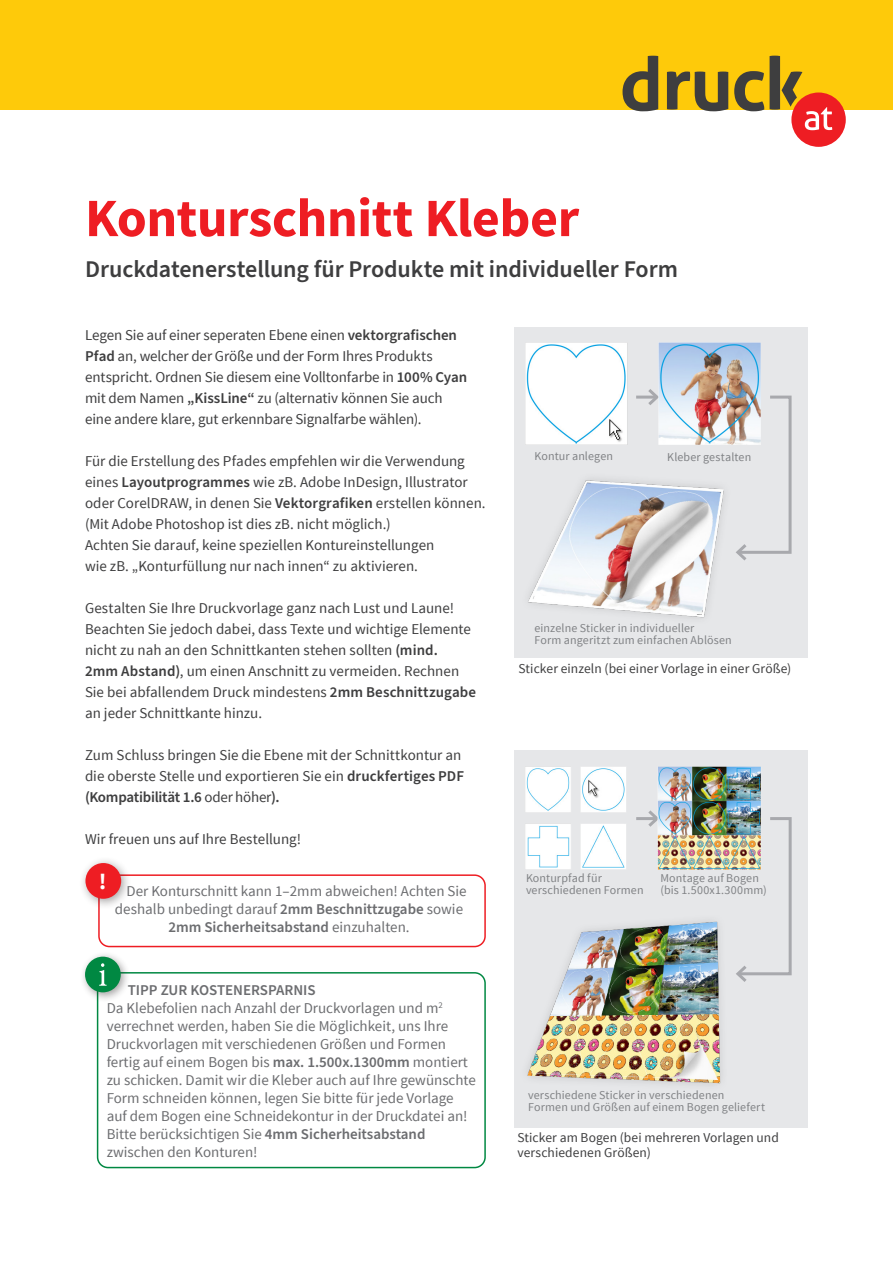
<style>
.page{position:relative;width:893px;height:1263px;background:#fff}
.page>*{position:absolute;margin:0;border:0;box-sizing:border-box;transform-origin:0 0}
.t1{font:700 54px "Source Sans Pro";letter-spacing:-.01em;color:#ee1d23}
.t2{font:600 24px "Source Sans Pro";letter-spacing:-.005em;color:#3e3e3f}
.t3{font:700 22.8px "Source Sans Pro";color:#fff}
.Fließtext{font:15px/21px "Source Sans Pro";color:#3e3e3f}
.Achtung__Infotext{font:15px/18px "Source Sans Pro";color:#6c6d70}
.Achtung__Infotext-2{font:600 15px "Source Sans Pro";color:#6c6d70}
.Fließtext-2{font:600 15px "Source Sans Pro";letter-spacing:-.02em;color:#3e3e3f}
.Bildunterschrift{font:13.5px/15px "Source Sans Pro";letter-spacing:.01em;color:#3e3e3f}
.t4{font:12px "Source Sans Pro";letter-spacing:.01em;color:#808285}
.s1{font-weight:600}
.s2{font-weight:400}
</style>
<div class="page">
<div style="left:0;top:0;width:893px;height:109px;background:#feca0a"></div>
<div style="left:791px;top:93px;width:55px;height:54px;background:#ee1d23;border-radius:50%"></div>
<svg style="left:622px;top:56px;width:210px;height:74px"></svg>
<div style="left:514px;top:327px;width:294px;height:331px;background:#e6e7e9"></div>
<svg style="left:763px;top:395px;width:29px;height:159px"></svg>
<div style="left:514px;top:750px;width:294px;height:378px;background:#e6e7e9"></div>
<svg style="left:763px;top:817px;width:29px;height:159px"></svg>
<img style="left:525px;top:766px;width:238px;height:319px">
<div style="left:97px;top:972px;width:389px;height:196px;border:2px solid #008842;border-radius:10px"></div>
<div style="left:79px;top:951px;width:52px;height:51px;background:#231f20;opacity:.42"></div>
<div style="left:85px;top:957px;width:36px;height:35px;background:#008842;border-radius:50%"></div>
<svg style="left:99px;top:963px;width:8px;height:23px"></svg>
<div style="left:98px;top:874px;width:388px;height:73px;border:2px solid #ee1d23;border-radius:10px"></div>
<div style="left:79px;top:856px;width:53px;height:53px;background:#231f20;opacity:.42"></div>
<div style="left:85px;top:863px;width:36px;height:36px;background:#ee1d23;border-radius:50%"></div>
<img style="left:526px;top:343px;width:237px;height:275px">
<p class="t1" style="left:85px;top:183px;width:496px">Konturschnitt Kleber</p>
<p class="t2" style="left:85px;top:253px;width:594px">Druckdatenerstellung für Produkte mit individueller Form</p>
<p class="Fließtext" style="left:85px;top:324px;width:373px">Legen Sie auf einer seperaten Ebene einen <span class="s1">vektorgrafischen</span></p>
<p class="Fließtext" style="left:85px;top:345px;width:349px"><span class="s1">Pfad</span> an, welcher der Größe und der Form Ihres Produkts</p>
<p class="Fließtext" style="left:85px;top:366px;width:384px">entspricht. Ordnen Sie diesem eine Volltonfarbe in <span class="s1">100% Cyan</span></p>
<p class="Fließtext" style="left:85px;top:387px;width:359px">mit dem Namen <span class="s1">„KissLine“</span> zu (alternativ können Sie auch</p>
<p class="Fließtext" style="left:85px;top:408px;width:338px">eine andere klare, gut erkennbare Signalfarbe wählen).</p>
<p class="Fließtext" style="left:85px;top:450px;width:381px">Für die Erstellung des Pfades empfehlen wir die Verwendung</p>
<p class="Fließtext" style="left:85px;top:471px;width:384px">eines <span class="s1">Layoutprogrammes</span> wie zB. Adobe InDesign, Illustrator</p>
<p class="Fließtext" style="left:85px;top:492px;width:402px">oder CorelDRAW, in denen Sie <span class="s1">Vektorgrafiken</span> erstellen können. (Mit Adobe Photoshop ist dies zB. nicht möglich.)</p>
<p class="Fließtext" style="left:85px;top:534px;width:351px">Achten Sie darauf, keine speziellen Kontureinstellungen</p>
<p class="Fließtext" style="left:85px;top:555px;width:334px">wie zB. „Konturfüllung nur nach innen“ zu aktivieren.</p>
<p class="Fließtext" style="left:85px;top:597px;width:371px">Gestalten Sie Ihre Druckvorlage ganz nach Lust und Laune!</p>
<p class="Fließtext" style="left:85px;top:618px;width:388px">Beachten Sie jedoch dabei, dass Texte und wichtige Elemente nicht zu nah an den Schnittkanten stehen sollten <span class="s1">(mind.</span></p>
<p class="Fließtext" style="left:85px;top:660px;width:376px"><span class="s1">2mm Abstand)</span>, um einen Anschnitt zu vermeiden. Rechnen</p>
<p class="Fließtext" style="left:85px;top:681px;width:393px">Sie bei abfallendem Druck mindestens <span class="s1">2mm Beschnittzugabe</span></p>
<p class="Fließtext" style="left:85px;top:702px;width:179px">an jeder Schnittkante hinzu.</p>
<p class="Fließtext" style="left:85px;top:744px;width:380px">Zum Schluss bringen Sie die Ebene mit der Schnittkontur an die oberste Stelle und exportieren Sie ein <span class="s1">druckfertiges PDF</span></p>
<p class="Fließtext-2" style="left:85px;top:787px;width:196px">(Kompatibilität 1.6 <span class="s2">oder höher</span>).</p>
<p class="Fließtext" style="left:85px;top:828px;width:218px">Wir freuen uns auf Ihre Bestellung!</p>
<p class="t3" style="left:99px;top:867px;width:9px">!</p>
<p class="Achtung__Infotext" style="left:127px;top:882px;width:342px">Der Konturschnitt kann 1–2mm abweichen! Achten Sie</p>
<p class="Achtung__Infotext" style="left:115px;top:900px;width:350px">deshalb unbedingt darauf <span class="s1">2mm Beschnittzugabe</span> sowie</p>
<p class="Achtung__Infotext-2" style="left:168px;top:917px;width:243px">2mm Sicherheitsabstand <span class="s2">einzuhalten.</span></p>
<p class="Achtung__Infotext-2" style="left:128px;top:979px;width:189px">TIPP ZUR KOSTENERSPARNIS</p>
<p class="Achtung__Infotext" style="left:107px;top:999px;width:338px">Da Klebefolien nach Anzahl der Druckvorlagen und m<sup>2</sup></p>
<p class="Achtung__Infotext" style="left:107px;top:1017px;width:343px">verrechnet werden, haben Sie die Möglichkeit, uns Ihre</p>
<p class="Achtung__Infotext" style="left:107px;top:1035px;width:371px">Druckvorlagen mit verschiedenen Größen und Formen fertig auf einem Bogen bis <span class="s1">max. 1.500x.1300mm</span> montiert zu schicken. Damit wir die Kleber auch auf Ihre gewünschte Form schneiden können, legen Sie bitte für jede Vorlage auf dem Bogen eine Schneidekontur in der Druckdatei an!</p>
<p class="Achtung__Infotext" style="left:107px;top:1125px;width:320px">Bitte berücksichtigen Sie <span class="s1">4mm Sicherheitsabstand</span></p>
<p class="Achtung__Infotext" style="left:107px;top:1143px;width:152px">zwischen den Konturen!</p>
<p class="t4" style="left:534px;top:448px;width:80px">Kontur anlegen</p>
<p class="t4" style="left:667px;top:449px;width:85px">Kleber gestalten</p>
<p class="t4" style="left:534px;top:621px;width:161px">einzelne Sticker in individueller</p>
<p class="t4" style="left:534px;top:633px;width:199px">Form angeritzt zum einfachen Ablösen</p>
<p class="Bildunterschrift" style="left:518px;top:661px;width:274px">Sticker einzeln (bei einer Vorlage in einer Größe)</p>
<p class="t4" style="left:526px;top:870px;width:77px">Konturpfad für</p>
<p class="t4" style="left:526px;top:882px;width:119px">verschiedenen Formen</p>
<p class="t4" style="left:660px;top:870px;width:100px">Montage auf Bogen</p>
<p class="t4" style="left:660px;top:882px;width:108px">(bis 1.500x1.300mm)</p>
<p class="t4" style="left:528px;top:1088px;width:198px">verschiedene Sticker in verschiedenen</p>
<p class="t4" style="left:528px;top:1100px;width:238px">Formen und Größen auf einem Bogen geliefert</p>
<p class="Bildunterschrift" style="left:517px;top:1130px;width:263px">Sticker am Bogen (bei mehreren Vorlagen und verschiedenen Größen)</p>
</div>
